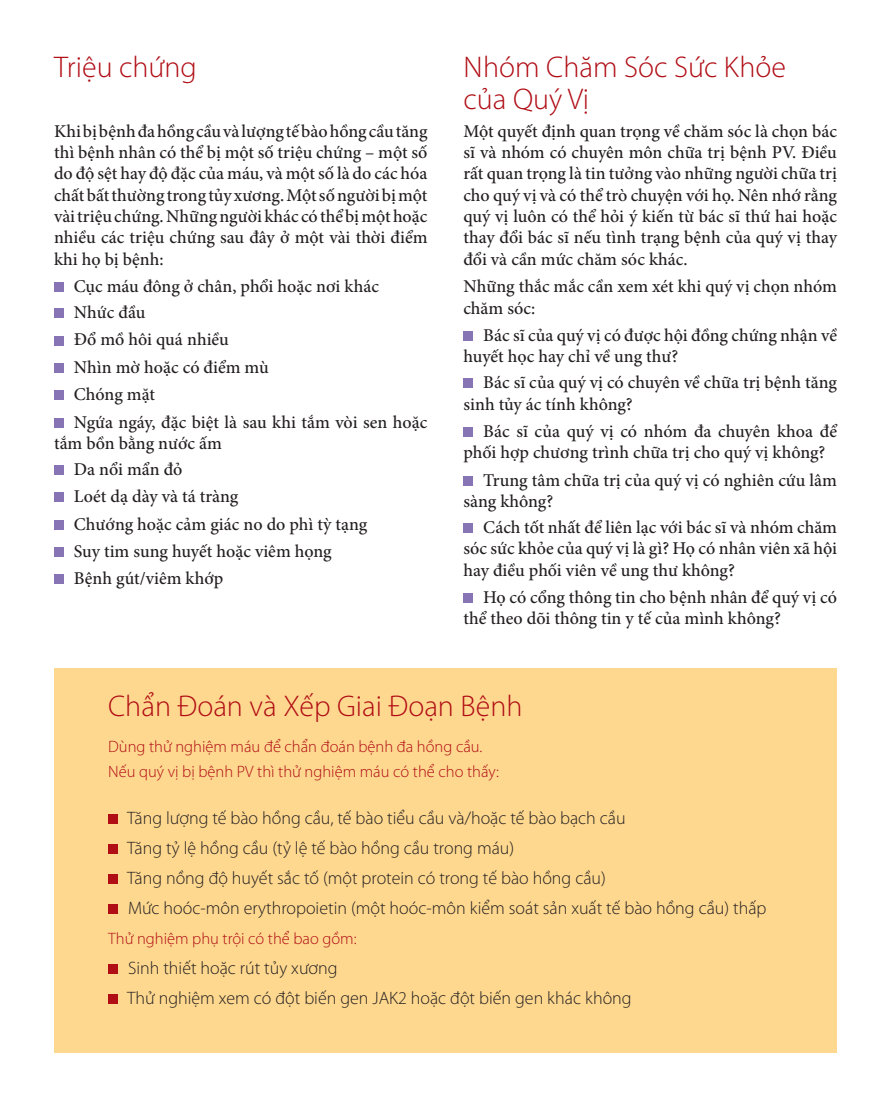
<style>
.page{position:relative;width:891px;height:1107px;background:#fff}
.page>*{position:absolute;margin:0;border:0;box-sizing:border-box;transform-origin:0 0}
.t1{font:300 30px/32.7px "Myriad Pro";color:#b00d15}
.t2{font:500 18px/21.3px "Minion Pro";color:#231f20}
.t3{font:300 18px "Myriad Pro";color:#231f20}
.t4{font:300 16.5px/25.5px "Myriad Pro";color:#b00d15}
</style>
<div class="page">
<div style="left:54px;top:282px;width:10px;height:10px;background:#8774b5"></div>
<div style="left:54px;top:308px;width:10px;height:10px;background:#8774b5"></div>
<div style="left:54px;top:336px;width:10px;height:9px;background:#8774b5"></div>
<div style="left:54px;top:363px;width:10px;height:10px;background:#8774b5"></div>
<div style="left:54px;top:390px;width:10px;height:10px;background:#8774b5"></div>
<div style="left:54px;top:418px;width:10px;height:10px;background:#8774b5"></div>
<div style="left:54px;top:465px;width:10px;height:10px;background:#8774b5"></div>
<div style="left:54px;top:492px;width:10px;height:10px;background:#8774b5"></div>
<div style="left:54px;top:520px;width:10px;height:10px;background:#8774b5"></div>
<div style="left:54px;top:547px;width:10px;height:10px;background:#8774b5"></div>
<div style="left:54px;top:574px;width:10px;height:10px;background:#8774b5"></div>
<div style="left:54px;top:669px;width:783px;height:384px;background:#fed88f"></div>
<div style="left:108px;top:814px;width:10px;height:10px;background:#b00d15"></div>
<div style="left:108px;top:844px;width:10px;height:10px;background:#b00d15"></div>
<div style="left:108px;top:874px;width:10px;height:10px;background:#b00d15"></div>
<div style="left:108px;top:904px;width:10px;height:10px;background:#b00d15"></div>
<div style="left:108px;top:964px;width:10px;height:10px;background:#b00d15"></div>
<div style="left:108px;top:994px;width:10px;height:10px;background:#b00d15"></div>
<div style="left:463px;top:331px;width:10px;height:10px;background:#8774b5"></div>
<div style="left:463px;top:378px;width:10px;height:10px;background:#8774b5"></div>
<div style="left:463px;top:427px;width:10px;height:10px;background:#8774b5"></div>
<div style="left:463px;top:476px;width:10px;height:10px;background:#8774b5"></div>
<div style="left:463px;top:523px;width:10px;height:10px;background:#8774b5"></div>
<div style="left:463px;top:593px;width:10px;height:10px;background:#8774b5"></div>
<p class="t1" style="left:54px;top:50px;width:144px">Triệu chứng</p>
<p class="t2" style="left:54px;top:120px;width:375px;text-align:justify">Khi bị bệnh đa hồng cầu và lượng tế bào hồng cầu tăng thì bệnh nhân có thể bị một số triệu chứng – một số do độ sệt hay độ đặc của máu, và một số là do các hóa chất bất thường trong tủy xương. Một số người bị một vài triệu chứng. Những người khác có thể bị một hoặc nhiều các triệu chứng sau đây ở một vài thời điểm khi họ bị bệnh:</p>
<p class="t2" style="left:74px;top:276px;width:307px">Cục máu đông ở chân, phổi hoặc nơi khác</p>
<p class="t2" style="left:74px;top:302px;width:73px">Nhức đầu</p>
<p class="t2" style="left:74px;top:329px;width:157px">Đổ mồ hôi quá nhiều</p>
<p class="t2" style="left:74px;top:356px;width:196px">Nhìn mờ hoặc có điểm mù</p>
<p class="t2" style="left:74px;top:384px;width:83px">Chóng mặt</p>
<p class="t2" style="left:54px;top:411px;width:375px;text-indent:20px">Ngứa ngáy, đặc biệt là sau khi tắm vòi sen hoặc tắm bồn bằng nước ấm</p>
<p class="t2" style="left:74px;top:458px;width:110px">Da nổi mẩn đỏ</p>
<p class="t2" style="left:74px;top:486px;width:166px">Loét dạ dày và tá tràng</p>
<p class="t2" style="left:74px;top:513px;width:295px">Chướng hoặc cảm giác no do phì tỳ tạng</p>
<p class="t2" style="left:74px;top:541px;width:259px">Suy tim sung huyết hoặc viêm họng</p>
<p class="t2" style="left:74px;top:568px;width:151px">Bệnh gút/viêm khớp</p>
<p class="t1" style="left:464px;top:50px;width:324px">Nhóm Chăm Sóc Sức Khỏe của Quý Vị</p>
<p class="t2" style="left:463px;top:120px;width:375px;text-align:justify">Một quyết định quan trọng về chăm sóc là chọn bác sĩ và nhóm có chuyên môn chữa trị bệnh PV. Điều rất quan trọng là tin tưởng vào những người chữa trị cho quý vị và có thể trò chuyện với họ. Nên nhớ rằng quý vị luôn có thể hỏi ý kiến từ bác sĩ thứ hai hoặc thay đổi bác sĩ nếu tình trạng bệnh của quý vị thay đổi và cần mức chăm sóc khác.</p>
<p class="t2" style="left:463px;top:276px;width:375px">Những thắc mắc cần xem xét khi quý vị chọn nhóm chăm sóc:</p>
<p class="t2" style="left:463px;top:325px;width:375px;text-indent:20px">Bác sĩ của quý vị có được hội đồng chứng nhận về huyết học hay chỉ về ung thư?</p>
<p class="t2" style="left:463px;top:372px;width:375px;text-indent:20px">Bác sĩ của quý vị có chuyên về chữa trị bệnh tăng sinh tủy ác tính không?</p>
<p class="t2" style="left:463px;top:421px;width:375px;text-indent:20px">Bác sĩ của quý vị có nhóm đa chuyên khoa để phối hợp chương trình chữa trị cho quý vị không?</p>
<p class="t2" style="left:463px;top:469px;width:375px;text-indent:20px">Trung tâm chữa trị của quý vị có nghiên cứu lâm sàng không?</p>
<p class="t2" style="left:463px;top:517px;width:375px;text-align:justify;text-indent:20px">Cách tốt nhất để liên lạc với bác sĩ và nhóm chăm sóc sức khỏe của quý vị là gì? Họ có nhân viên xã hội hay điều phối viên về ung thư không?</p>
<p class="t2" style="left:463px;top:587px;width:375px;text-indent:20px">Họ có cổng thông tin cho bệnh nhân để quý vị có thể theo dõi thông tin y tế của mình không?</p>
<p class="t1" style="left:108px;top:689px;width:416px">Chẩn Đoán và Xếp Giai Đoạn Bệnh</p>
<p class="t4" style="left:108px;top:733px;width:392px">Dùng thử nghiệm máu để chẩn đoán bệnh đa hồng cầu.<br>Nếu quý vị bị bệnh PV thì thử nghiệm máu có thể cho thấy:</p>
<p class="t3" style="left:127px;top:807px;width:500px">Tăng lượng tế bào hồng cầu, tế bào tiểu cầu và/hoặc tế bào bạch cầu</p>
<p class="t3" style="left:127px;top:837px;width:389px">Tăng tỷ lệ hồng cầu (tỷ lệ tế bào hồng cầu trong máu)</p>
<p class="t3" style="left:127px;top:867px;width:480px">Tăng nồng độ huyết sắc tố (một protein có trong tế bào hồng cầu)</p>
<p class="t3" style="left:128px;top:897px;width:640px">Mức hoóc-môn erythropoietin (một hoóc-môn kiểm soát sản xuất tế bào hồng cầu) thấp</p>
<p class="t4" style="left:108px;top:926px;width:250px">Thử nghiệm phụ trội có thể bao gồm:</p>
<p class="t3" style="left:128px;top:957px;width:211px">Sinh thiết hoặc rút tủy xương</p>
<p class="t3" style="left:127px;top:987px;width:506px">Thử nghiệm xem có đột biến gen JAK2 hoặc đột biến gen khác không</p>
</div>
